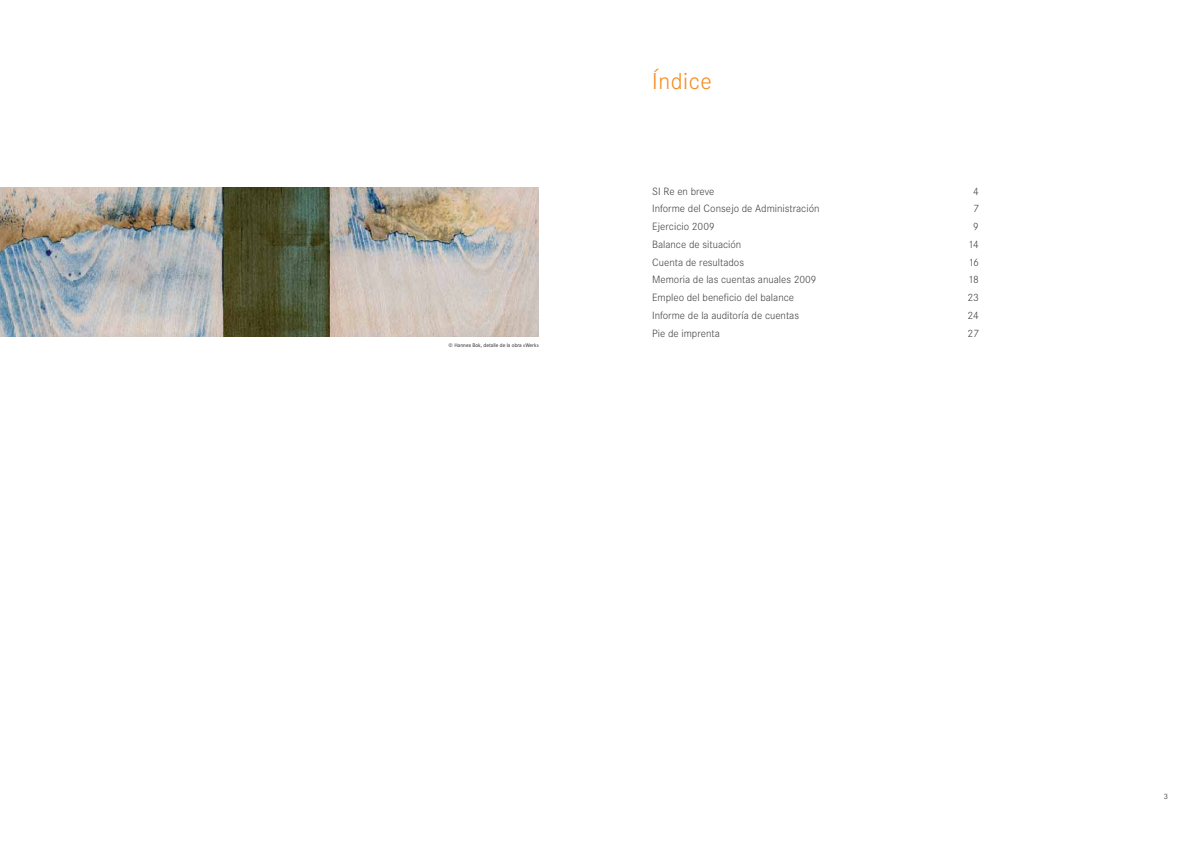
<style>
.page{position:relative;width:1191px;height:842px;background:#fff}
.page>*{position:absolute;margin:0;border:0;box-sizing:border-box;transform-origin:0 0}
.t1{font:300 24px "Corporate S";letter-spacing:.025em;color:#f68b1f}
.t2{font:300 11px/17.7px "Corporate S";color:#414042}
.t3{font:300 11px/17.7px "Corporate S";letter-spacing:-.045em;color:#414042;text-align:center}
.t4{font:300 8px "Corporate S";color:#231f20}
.t5{font:5.5px "Corporate S";color:#231f20}
</style>
<div class="page">
<img style="left:0;top:187px;width:539px;height:149px">
<p class="t5" style="left:448px;top:342px;width:92px">© Hannes Bok, detalle de la obra «Werk»</p>
<h1 class="t1" style="left:652px;top:68px;width:61px">Índice</h1>
<p class="t2" style="left:652px;top:182px;width:169px">SI Re en breve<br>Informe del Consejo de Administración<br>Ejercicio 2009<br>Balance de situación<br>Cuenta de resultados<br>Memoria de las cuentas anuales 2009<br>Empleo del beneficio del balance<br>Informe de la auditoría de cuentas<br>Pie de imprenta</p>
<p class="t3" style="left:967px;top:182px;width:13px">4<br>7<br>9<br>14<br>16<br>18<br>23<br>24<br>27</p>
<p class="t4" style="left:1163px;top:792px;width:6px">3</p>
</div>
